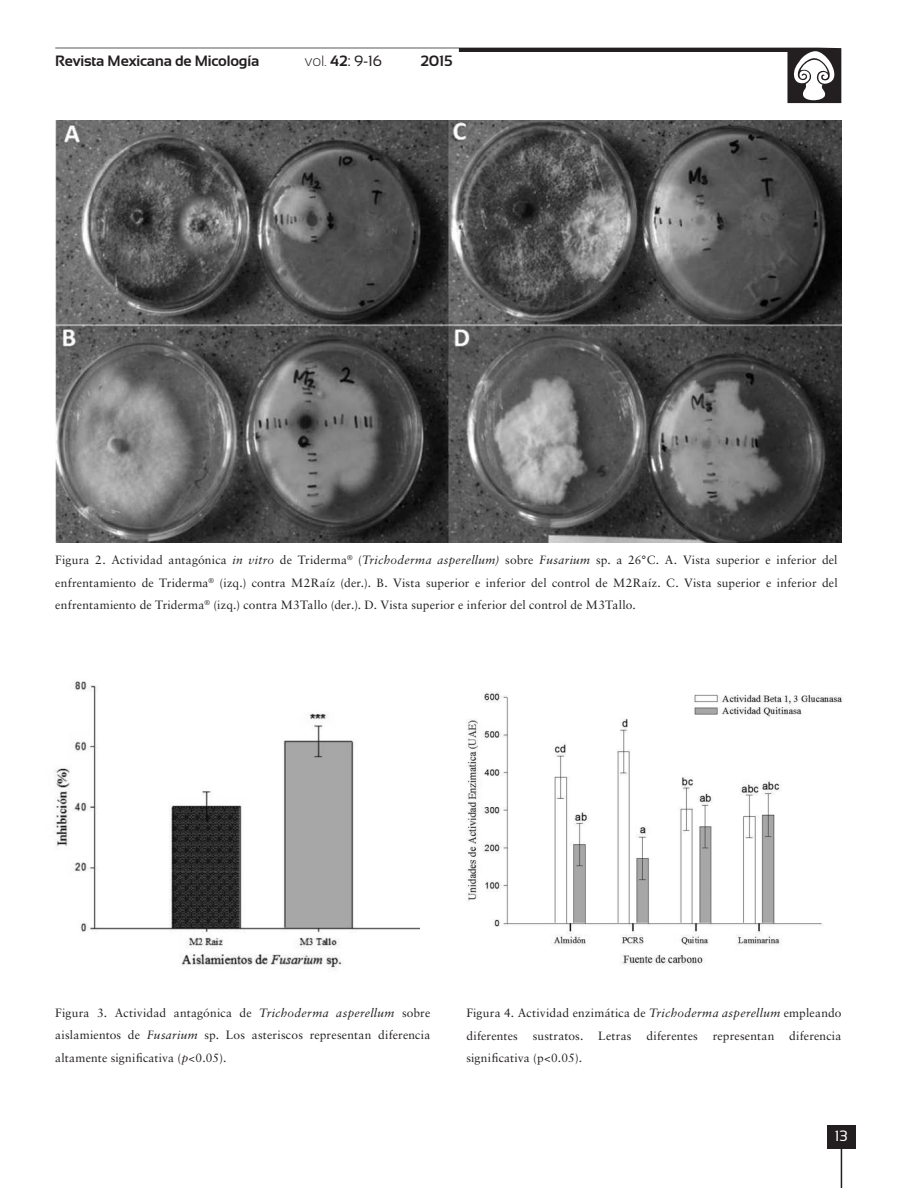
<style>
.page{position:relative;width:918px;height:1188px;background:#fff}
.page>*{position:absolute;margin:0;border:0;box-sizing:border-box;transform-origin:0 0}
.t1{font:700 15px "Sansation";letter-spacing:-.01em;color:#231f20}
.t2{font:15px "Sansation";color:#231f20}
.t3{font:15px "Sansation";color:#fff}
.pie_de_figura{font:12px/22.5px "Sabon LT Std";letter-spacing:.015em;color:#231f20;text-align:justify}
.s1{font-weight:300}
.s2{font-weight:700}
.s3{font-style:italic}
</style>
<div class="page">
<div style="left:827px;top:1125px;width:28px;height:24px;background:#231f20"></div>
<hr style="left:841px;top:1147px;width:1px;height:41px;background:#231f20">
<svg style="left:55px;top:48px;width:786px;height:55px"></svg>
<img style="left:55px;top:120px;width:786px;height:423px">
<img style="left:55px;top:681px;width:365px;height:289px">
<img style="left:466px;top:692px;width:377px;height:273px">
<p class="t1" style="left:55px;top:52px;width:206px">Revista Mexicana de Micología</p>
<p class="t2" style="left:305px;top:52px;width:78px"><span class="s1">vol.</span> <span class="s2">42</span>: 9-16</p>
<p class="t1" style="left:420px;top:52px;width:34px">2015</p>
<p class="pie_de_figura" style="left:55px;top:549px;width:784px">Figura 2. Actividad antagónica <span class="s3">in vitro</span> de Triderma<sup>®</sup> (<span class="s3">Trichoderma asperellum)</span> sobre <span class="s3">Fusarium</span> sp. a 26°C. A. Vista superior e inferior del enfrentamiento de Triderma<sup>®</sup> (izq.) contra M2Raíz (der.). B. Vista superior e inferior del control de M2Raíz. C. Vista superior e inferior del enfrentamiento de Triderma<sup>®</sup> (izq.) contra M3Tallo (der.). D. Vista superior e inferior del control de M3Tallo.</p>
<p class="pie_de_figura" style="left:55px;top:1001px;width:377px">Figura 3. Actividad antagónica de <span class="s3">Trichoderma asperellum</span> sobre aislamientos de <span class="s3">Fusarium</span> sp. Los asteriscos representan diferencia altamente significativa (<span class="s3">p</span>&lt;0.05).</p>
<p class="pie_de_figura" style="left:466px;top:1002px;width:377px">Figura 4. Actividad enzimática de <span class="s3">Trichoderma asperellum</span> empleando diferentes sustratos. Letras diferentes representan diferencia significativa (p&lt;0.05).</p>
<p class="t3" style="left:835px;top:1128px;width:15px">13</p>
</div>
